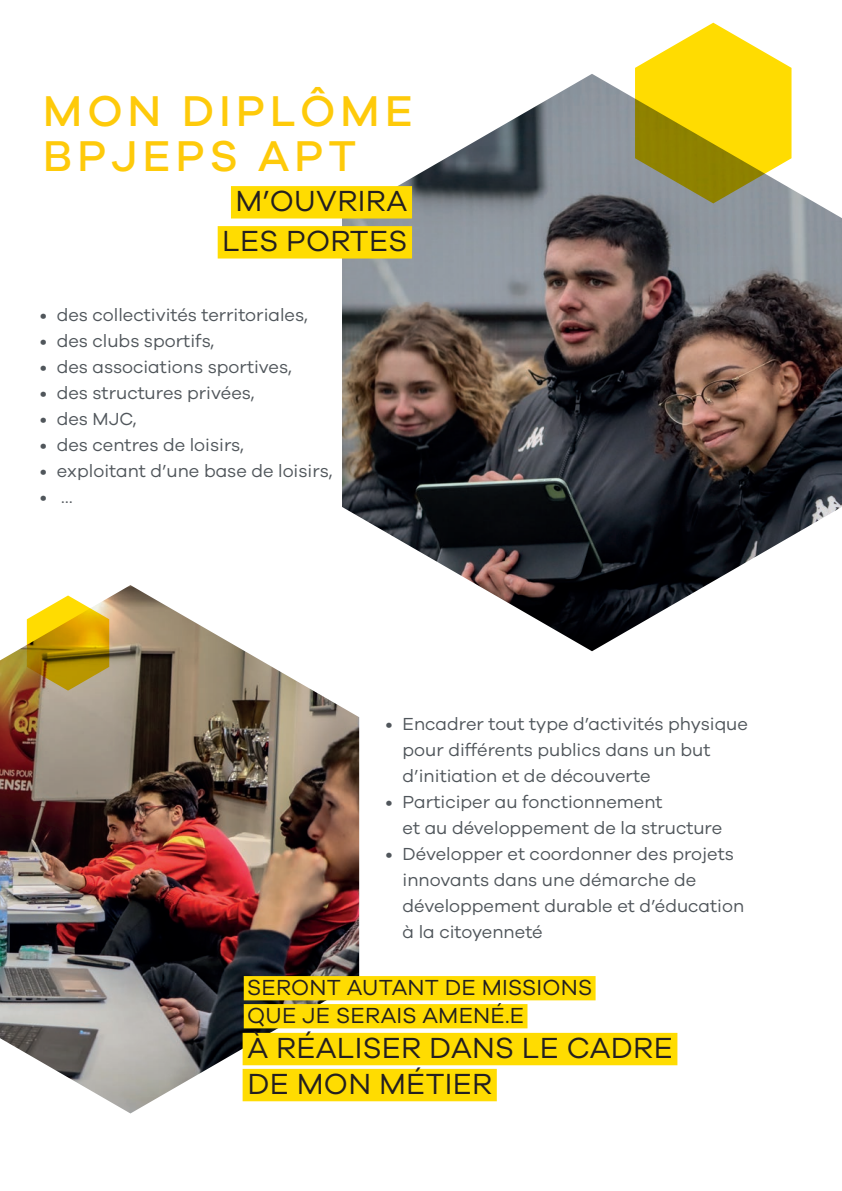
<style>
.page{position:relative;width:842px;height:1191px;background:#fff}
.page>*{position:absolute;margin:0;border:0;box-sizing:border-box;transform-origin:0 0}
.t1{font:500 44.4px/44.4px "Galano Grotesque";letter-spacing:.11em;color:#feca0a}
.t2{font:30px/40px "Galano Grotesque";letter-spacing:.01em;color:#231f20;text-align:center}
.t3{font:22.4px/28px "Galano Grotesque";letter-spacing:.01em;color:#231f20}
.t4{font:18px/26px "Galano Grotesque";color:#50565b}
</style>
<div class="page">
<img style="left:342px;top:74px;width:500px;height:577px">
<img style="left:0;top:585px;width:359px;height:528px">
<svg style="left:635px;top:23px;width:156px;height:180px;background:#d9c534"></svg>
<svg style="left:27px;top:595px;width:82px;height:95px;background:#cba92d"></svg>
<div style="left:231px;top:186px;width:181px;height:32px;background:#ffdc01"></div>
<div style="left:218px;top:226px;width:194px;height:32px;background:#ffdc01"></div>
<div style="left:243px;top:1032px;width:434px;height:33px;background:#ffdc01"></div>
<div style="left:243px;top:1068px;width:254px;height:33px;background:#ffdc01"></div>
<div style="left:244px;top:976px;width:352px;height:24px;background:#ffdc01"></div>
<div style="left:244px;top:1004px;width:283px;height:24px;background:#ffdc01"></div>
<h1 class="t1" style="left:43px;top:88px;width:372px">MON DIPLÔME<br>BPJEPS APT</h1>
<h2 class="t2" style="left:222px;top:180px;width:187px">M’OUVRIRA<br>LES PORTES</h2>
<p class="t4" style="left:40px;top:301px;width:270px">• des collectivités territoriales,</p>
<p class="t4" style="left:40px;top:327px;width:176px">• des clubs sportifs,</p>
<p class="t4" style="left:40px;top:353px;width:254px">• des associations sportives,</p>
<p class="t4" style="left:40px;top:379px;width:216px">• des structures privées,</p>
<p class="t4" style="left:40px;top:405px;width:98px">• des MJC,</p>
<p class="t4" style="left:40px;top:431px;width:206px">• des centres de loisirs,</p>
<p class="t4" style="left:40px;top:457px;width:294px">• exploitant d’une base de loisirs,</p>
<p class="t4" style="left:40px;top:483px;width:35px">• …</p>
<p class="t4" style="left:403px;top:710px;width:347px;text-indent:-17px">• Encadrer tout type d’activités physique pour différents publics dans un but d’initiation et de découverte</p>
<p class="t4" style="left:403px;top:788px;width:321px;text-indent:-17px">• Participer au fonctionnement<br>et au développement de la structure</p>
<p class="t4" style="left:403px;top:840px;width:343px;text-indent:-17px">• Développer et coordonner des projets innovants dans une démarche de développement durable et d’éducation à la citoyenneté</p>
<p class="t3" style="left:247px;top:972px;width:346px">SERONT AUTANT DE MISSIONS<br>QUE JE SERAIS AMENÉ.E</p>
<h2 class="t2" style="left:247px;top:1029px;width:427px;line-height:36px;text-align:left">À RÉALISER DANS LE CADRE<br>DE MON MÉTIER</h2>
</div>
